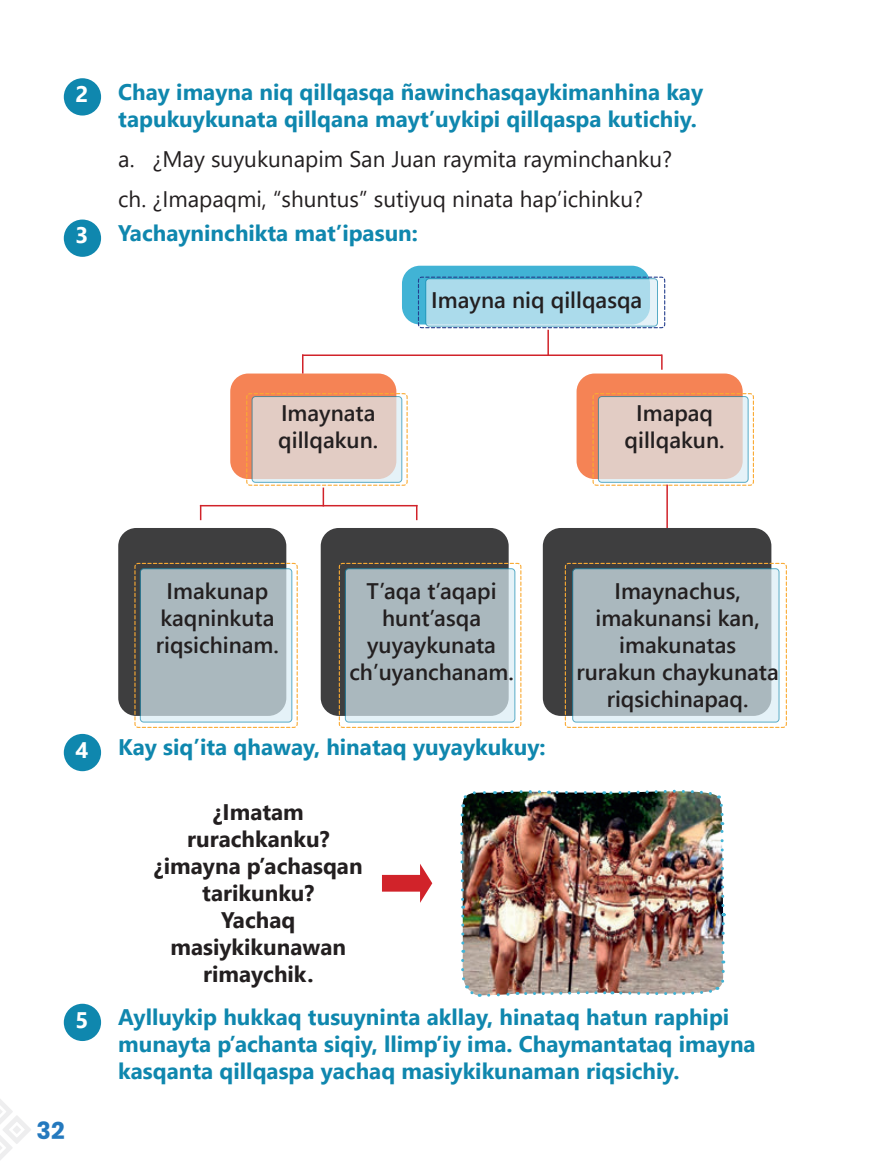
<style>
.page{position:relative;width:872px;height:1170px;background:#fff}
.page>*{position:absolute;margin:0;border:0;box-sizing:border-box;transform-origin:0 0}
.t1{font:700 24px "Poppins";color:#2479be}
.t2{font:700 22.5px/27px "Segoe UI";color:#0f87ae}
.t3{font:600 22.5px/27px "Segoe UI";color:#231f20;text-align:center}
.t4{font:22.5px/39.8px "Segoe UI";color:#231f20}
.t5{font:700 22.5px/27px "Segoe UI";color:#231f20;text-align:center}
.t6{font:700 22.5px "Segoe UI";color:#fff}
</style>
<div class="page">
<svg style="left:0;top:1099px;width:31px;height:61px"></svg>
<div style="left:402px;top:266px;width:248px;height:58px;background:#41b3d5;border-radius:18px"></div>
<div style="left:230px;top:373px;width:166px;height:106px;background:#f58355;border-radius:18px"></div>
<div style="left:118px;top:528px;width:168px;height:187px;background:#3e3e3f;border-radius:18px"></div>
<div style="left:321px;top:528px;width:187px;height:187px;background:#3e3e3f;border-radius:18px"></div>
<div style="left:543px;top:528px;width:228px;height:187px;background:#3e3e3f;border-radius:18px"></div>
<div style="left:576px;top:373px;width:166px;height:106px;background:#f58355;border-radius:18px"></div>
<svg style="left:417px;top:276px;width:249px;height:53px;background:#a3d4e6"></svg>
<svg style="left:134px;top:562px;width:164px;height:166px;background:#aab7ba"></svg>
<svg style="left:338px;top:562px;width:184px;height:166px;background:#abb7ba"></svg>
<svg style="left:564px;top:562px;width:223px;height:166px;background:#abb7bb"></svg>
<svg style="left:592px;top:392px;width:162px;height:94px;background:#dfc9be"></svg>
<div style="left:64px;top:78px;width:37px;height:37px;background:#0f87ae;border-radius:50%"></div>
<div style="left:64px;top:219px;width:37px;height:38px;background:#0f87ae;border-radius:50%"></div>
<div style="left:64px;top:733px;width:37px;height:38px;background:#0f87ae;border-radius:50%"></div>
<div style="left:64px;top:1003px;width:37px;height:37px;background:#0f87ae;border-radius:50%"></div>
<hr style="left:302px;top:354px;width:360px;height:2px;background:#d1232a">
<hr style="left:200px;top:505px;width:217px;height:1px;background:#d1232a">
<hr style="left:547px;top:330px;width:2px;height:26px;background:#d1232a">
<svg style="left:661px;top:354px;width:1px;height:15px"></svg>
<svg style="left:302px;top:354px;width:1px;height:19px"></svg>
<svg style="left:246px;top:392px;width:162px;height:113px"></svg>
<hr style="left:666px;top:484px;width:2px;height:44px;background:#d1232a">
<svg style="left:200px;top:506px;width:1px;height:14px"></svg>
<svg style="left:416px;top:506px;width:1px;height:14px"></svg>
<img style="left:460px;top:789px;width:266px;height:208px">
<svg style="left:382px;top:864px;width:50px;height:38px"></svg>
<p class="t6" style="left:75px;top:73px;width:14px">2</p>
<p class="t6" style="left:75px;top:214px;width:14px">3</p>
<p class="t2" style="left:118px;top:77px;width:586px">Chay imayna niq qillqasqa ñawinchasqaykimanhina kay tapukuykunata qillqana mayt’uykipi qillqaspa kutichiy.</p>
<p class="t4" style="left:118px;top:137px;width:555px">a. ¿May suyukunapim San Juan raymita rayminchanku? ch. ¿Imapaqmi, “shuntus” sutiyuq ninata hap’ichinku?</p>
<p class="t2" style="left:118px;top:218px;width:301px">Yachayninchikta mat’ipasun:</p>
<p class="t3" style="left:431px;top:284px;width:212px">Imayna niq qillqasqa</p>
<p class="t3" style="left:278px;top:397px;width:101px;text-align:left">Imaynata qillqakun.</p>
<p class="t3" style="left:624px;top:397px;width:101px">Imapaq qillqakun.</p>
<p class="t6" style="left:75px;top:728px;width:14px">4</p>
<p class="t6" style="left:75px;top:998px;width:14px">5</p>
<p class="t1" style="left:37px;top:1116px;width:30px">32</p>
<p class="t3" style="left:156px;top:575px;width:125px">Imakunap kaqninkuta riqsichinam.</p>
<p class="t3" style="left:349px;top:575px;width:166px">T’aqa t’aqapi hunt’asqa yuyaykunata ch’uyanchanam.</p>
<p class="t3" style="left:576px;top:575px;width:204px">Imaynachus, imakunansi kan, imakunatas<br>rurakun chaykunata riqsichinapaq.</p>
<p class="t2" style="left:118px;top:732px;width:429px">Kay siq’ita qhaway, hinataq yuyaykukuy:</p>
<p class="t5" style="left:154px;top:796px;width:210px">¿Imatam rurachkanku? ¿imayna p’achasqan tarikunku?<br>Yachaq masiykikunawan rimaychik.</p>
<p class="t2" style="left:118px;top:1001px;width:639px">Aylluykip hukkaq tusuyninta akllay, hinataq hatun raphipi munayta p’achanta siqiy, llimp’iy ima. Chaymantataq imayna kasqanta qillqaspa yachaq masiykikunaman riqsichiy.</p>
</div>
